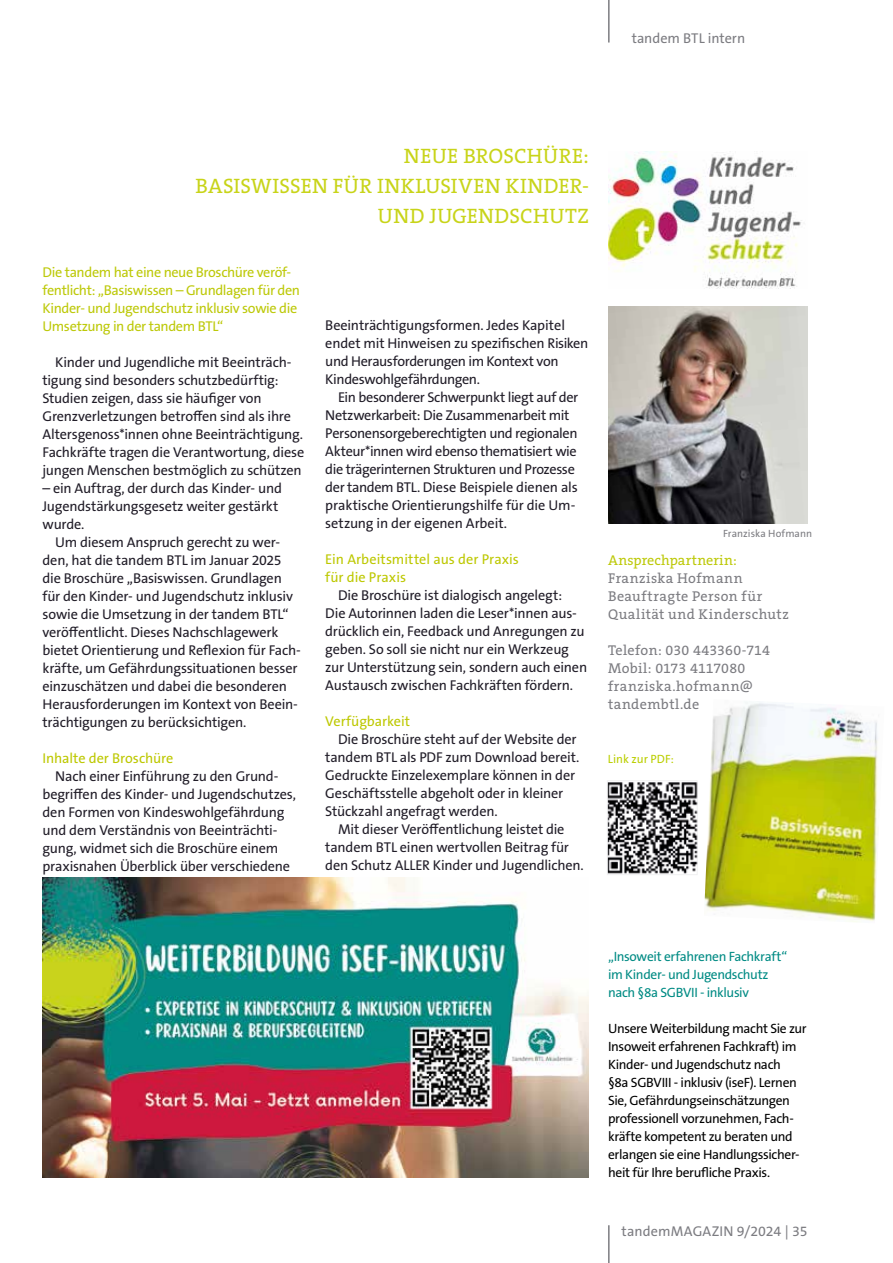
<style>
.page{position:relative;width:893px;height:1263px;background:#fff}
.page>*{position:absolute;margin:0;border:0;box-sizing:border-box;transform-origin:0 0}
.t1{font:21px/30px "The Serif B W5 Plain";letter-spacing:.02em;color:#c8d419;text-align:right}
.t2{font:14.25px/18px "The Sans B W5 Plain";letter-spacing:-.015em;color:#211d28}
.t3{font:14.25px/18px "The Sans B W5 Plain";letter-spacing:-.03em;color:#bdc909}
.t4{font:14.25px/18px "The Serif B W5 Plain";letter-spacing:.025em;color:#7c7c81}
.t5{font:14.25px/18px "The Sans B W5 Plain";color:#bdc800}
.t6{font:14.25px "The Sans B W5 Plain";color:#7c7c81}
.t7{font:14.25px "The Serif B W5 Plain";letter-spacing:.005em;color:#bdc909}
.t8{font:13.5px/18px "The Sans B W5 Plain";letter-spacing:-.025em;color:#000}
.t9{font:13.5px/18px "The Sans B W5 Plain";letter-spacing:-.025em;color:#008b84}
.t10{font:12px "The Sans B W5 Plain";letter-spacing:-.005em;color:#bbcf00}
.t11{font:10.5px "The Sans B W5 Plain";color:#7c7c81}
</style>
<div class="page">
<hr style="left:608px;top:1225px;width:2px;height:38px;background:#7c7c81">
<img style="left:704px;top:702px;width:174px;height:220px">
<hr style="left:608px;top:0;width:2px;height:43px;background:#7c7c81">
<img style="left:608px;top:306px;width:200px;height:217px">
<img style="left:608px;top:151px;width:194px;height:137px">
<img style="left:43px;top:877px;width:546px;height:301px">
<img style="left:609px;top:782px;width:86px;height:91px">
<div style="left:607px;top:780px;width:90px;height:95px;border:1px solid #f0f0f1"></div>
<p class="t6" style="left:632px;top:29px;width:115px">tandem BTL intern</p>
<h1 class="t1" style="left:195px;top:141px;width:395px">NEUE BROSCHÜRE:<br>BASISWISSEN FÜR INKLUSIVEN KINDER-<br>UND JUGENDSCHUTZ</h1>
<p class="t3" style="left:43px;top:263px;width:259px">Die tandem hat eine neue Broschüre veröf&shy;fentlicht: „Basiswissen – Grundlagen für den Kinder- und Jugendschutz inklusiv sowie die Umsetzung in der tandem BTL“</p>
<p class="t2" style="left:43px;top:353px;width:263px;text-indent:13px">Kinder und Jugendliche mit Beeinträch&shy;tigung sind besonders schutzbedürftig:<br>Studien zeigen, dass sie häufiger von Grenzverletzungen betroffen sind als ihre Altersgenoss*innen ohne Beeinträchtigung.<br>Fachkräfte tragen die Verantwortung, diese jungen Menschen bestmöglich zu schützen</p>
<p class="t2" style="left:43px;top:479px;width:241px">– ein Auftrag, der durch das Kinder- und<br>Jugendstärkungsgesetz weiter gestärkt wurde.</p>
<p class="t2" style="left:43px;top:533px;width:260px;text-indent:13px">Um diesem Anspruch gerecht zu wer&shy;den, hat die tandem BTL im Januar 2025 die Broschüre „Basiswissen. Grundlagen für den Kinder- und Jugendschutz inklusiv sowie die Umsetzung in der tandem BTL“ veröffentlicht. Dieses Nachschlagewerk bietet Orientierung und Reflexion für Fach&shy;kräfte, um Gefährdungssituationen besser einzuschätzen und dabei die besonderen Herausforderungen im Kontext von Beein&shy;trächtigungen zu berücksichtigen.</p>
<p class="t5" style="left:43px;top:749px;width:133px">Inhalte der Broschüre</p>
<p class="t2" style="left:43px;top:767px;width:255px;text-indent:13px">Nach einer Einführung zu den Grund&shy;begriffen des Kinder- und Jugendschutzes, den Formen von Kindeswohlgefährdung und dem Verständnis von Beeinträchti&shy;gung, widmet sich die Broschüre einem praxisnahen Überblick über verschiedene</p>
<p class="t2" style="left:325px;top:317px;width:264px">Beeinträchtigungsformen. Jedes Kapitel endet mit Hinweisen zu spezifischen Risiken und Herausforderungen im Kontext von Kindeswohlgefährdungen.</p>
<p class="t2" style="left:325px;top:389px;width:254px;text-indent:13px">Ein besonderer Schwerpunkt liegt auf der Netzwerkarbeit: Die Zusammenarbeit mit Personensorgeberechtigten und regionalen Akteur*innen wird ebenso thematisiert wie die trägerinternen Strukturen und Prozesse der tandem BTL. Diese Beispiele dienen als praktische Orientierungshilfe für die Um&shy;setzung in der eigenen Arbeit.</p>
<p class="t5" style="left:325px;top:551px;width:195px">Ein Arbeitsmittel aus der Praxis für die Praxis</p>
<p class="t2" style="left:325px;top:587px;width:263px;text-indent:13px">Die Broschüre ist dialogisch angelegt:<br>Die Autorinnen laden die Leser*innen aus&shy;drücklich ein, Feedback und Anregungen zu geben. So soll sie nicht nur ein Werkzeug zur Unterstützung sein, sondern auch einen Austausch zwischen Fachkräften fördern.</p>
<p class="t5" style="left:325px;top:713px;width:86px">Verfügbarkeit</p>
<p class="t2" style="left:325px;top:731px;width:256px;text-indent:13px">Die Broschüre steht auf der Website der tandem BTL als PDF zum Download bereit.<br>Gedruckte Einzelexemplare können in der Geschäftsstelle abgeholt oder in kleiner Stückzahl angefragt werden.</p>
<p class="t2" style="left:325px;top:821px;width:260px;text-indent:13px">Mit dieser Veröffentlichung leistet die tandem BTL einen wertvollen Beitrag für den Schutz ALLER Kinder und Jugendlichen.</p>
<p class="t11" style="left:723px;top:526px;width:91px">Franziska Hofmann</p>
<p class="t7" style="left:608px;top:550px;width:130px">Ansprechpartnerin:</p>
<p class="t4" style="left:608px;top:569px;width:182px">Franziska Hofmann<br>Beauftragte Person für<br>Qualität und Kinderschutz</p>
<p class="t4" style="left:608px;top:641px;width:163px">Telefon: 030 443360-714<br>Mobil: 0173 4117080 franziska.hofmann@ tandembtl.de</p>
<p class="t10" style="left:608px;top:751px;width:68px">Link zur PDF:</p>
<p class="t9" style="left:608px;top:947px;width:181px">„Insoweit erfahrenen Fachkraft“ im Kinder- und Jugendschutz nach §8a SGBVII - inklusiv</p>
<p class="t8" style="left:608px;top:1019px;width:200px">Unsere Weiterbildung macht Sie zur Insoweit erfahrenen Fachkraft) im Kinder- und Jugendschutz nach<br>§8a SGBVIII - inklusiv (iseF). Lernen Sie, Gefährdungseinschätzungen professionell vorzunehmen, Fach&shy;kräfte kompetent zu beraten und erlangen sie eine Handlungssicher&shy;heit für Ihre berufliche Praxis.</p>
<p class="t6" style="left:622px;top:1222px;width:187px">tandemMAGAZIN 9/2024 | 35</p>
</div>
